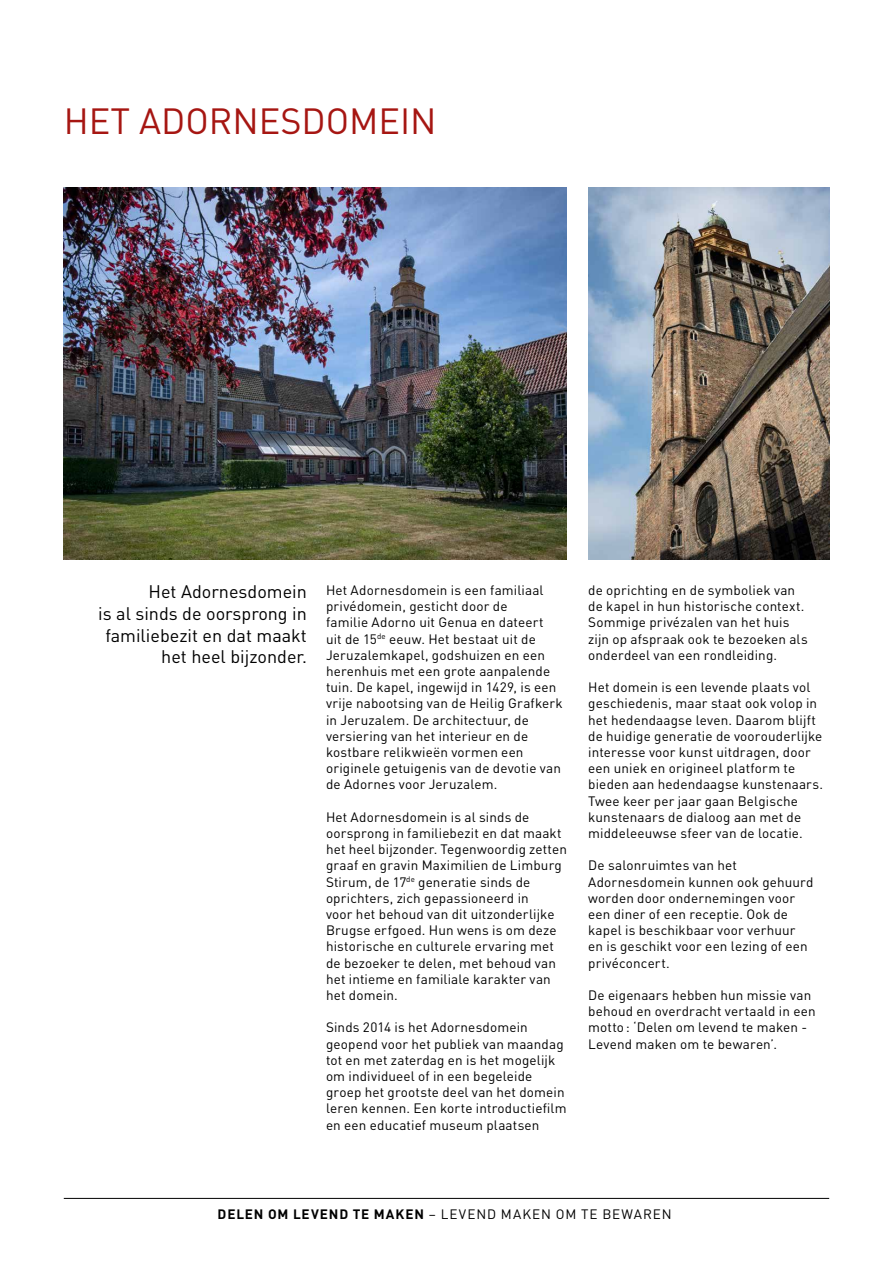
<style>
.page{position:relative;width:893px;height:1263px;background:#fff}
.page>*{position:absolute;margin:0;border:0;box-sizing:border-box;transform-origin:0 0}
.t1{font:36px "DIN";color:#a61612}
.t2{font:18px/21.6px "DIN";color:#000;text-align:right}
.t3{font:13.5px/16.2px "DIN";letter-spacing:.01em;color:#000}
.t4{font:13.5px "DIN";letter-spacing:.075em;color:#000}
.s1{font-weight:700}
</style>
<div class="page">
<img style="left:64px;top:187px;width:503px;height:373px">
<img style="left:588px;top:187px;width:241px;height:373px">
<hr style="left:64px;top:1198px;width:765px;height:1px;background:#000">
<h1 class="t1" style="left:64px;top:100px;width:374px">HET ADORNESDOMEIN</h1>
<h2 class="t2" style="left:98px;top:581px;width:210px">Het Adornesdomein<br>is al sinds de oorsprong in familiebezit en dat maakt het heel bijzonder.</h2>
<p class="t3" style="left:326px;top:582px;width:238px">Het Adornesdomein is een familiaal privédomein, gesticht door de<br>familie Adorno uit Genua en dateert<br>uit de 15<sup>de</sup> eeuw. Het bestaat uit de Jeruzalemkapel, godshuizen en een herenhuis met een grote aanpalende tuin. De kapel, ingewijd in 1429, is een vrije nabootsing van de Heilig Grafkerk in Jeruzalem. De architectuur, de versiering van het interieur en de kostbare relikwieën vormen een originele getuigenis van de devotie van de Adornes voor Jeruzalem.</p>
<p class="t3" style="left:326px;top:809px;width:242px">Het Adornesdomein is al sinds de oorsprong in familiebezit en dat maakt het heel bijzonder. Tegenwoordig zetten graaf en gravin Maximilien de Limburg Stirum, de 17<sup>de</sup> generatie sinds de oprichters, zich gepassioneerd in<br>voor het behoud van dit uitzonderlijke Brugse erfgoed. Hun wens is om deze historische en culturele ervaring met de bezoeker te delen, met behoud van het intieme en familiale karakter van het domein.</p>
<p class="t3" style="left:326px;top:1020px;width:242px">Sinds 2014 is het Adornesdomein geopend voor het publiek van maandag tot en met zaterdag en is het mogelijk om individueel of in een begeleide groep het grootste deel van het domein leren kennen. Een korte introductiefilm en een educatief museum plaatsen</p>
<p class="t3" style="left:588px;top:582px;width:221px">de oprichting en de symboliek van de kapel in hun historische context.<br>Sommige privézalen van het huis zijn op afspraak ook te bezoeken als onderdeel van een rondleiding.</p>
<p class="t3" style="left:588px;top:679px;width:236px">Het domein is een levende plaats vol geschiedenis, maar staat ook volop in het hedendaagse leven. Daarom blijft de huidige generatie de voorouderlijke interesse voor kunst uitdragen, door een uniek en origineel platform te bieden aan hedendaagse kunstenaars.<br>Twee keer per jaar gaan Belgische kunstenaars de dialoog aan met de middeleeuwse sfeer van de locatie.</p>
<p class="t3" style="left:588px;top:858px;width:227px">De salonruimtes van het<br>Adornesdomein kunnen ook gehuurd worden door ondernemingen voor een diner of een receptie. Ook de kapel is beschikbaar voor verhuur en is geschikt voor een lezing of een privéconcert.</p>
<p class="t3" style="left:588px;top:987px;width:229px">De eigenaars hebben hun missie van behoud en overdracht vertaald in een motto: ‘Delen om levend te maken - Levend maken om te bewaren’.</p>
<p class="t4" style="left:218px;top:1207px;width:455px"><span class="s1">DELEN OM LEVEND TE MAKEN</span> – LEVEND MAKEN OM TE BEWAREN</p>
</div>
